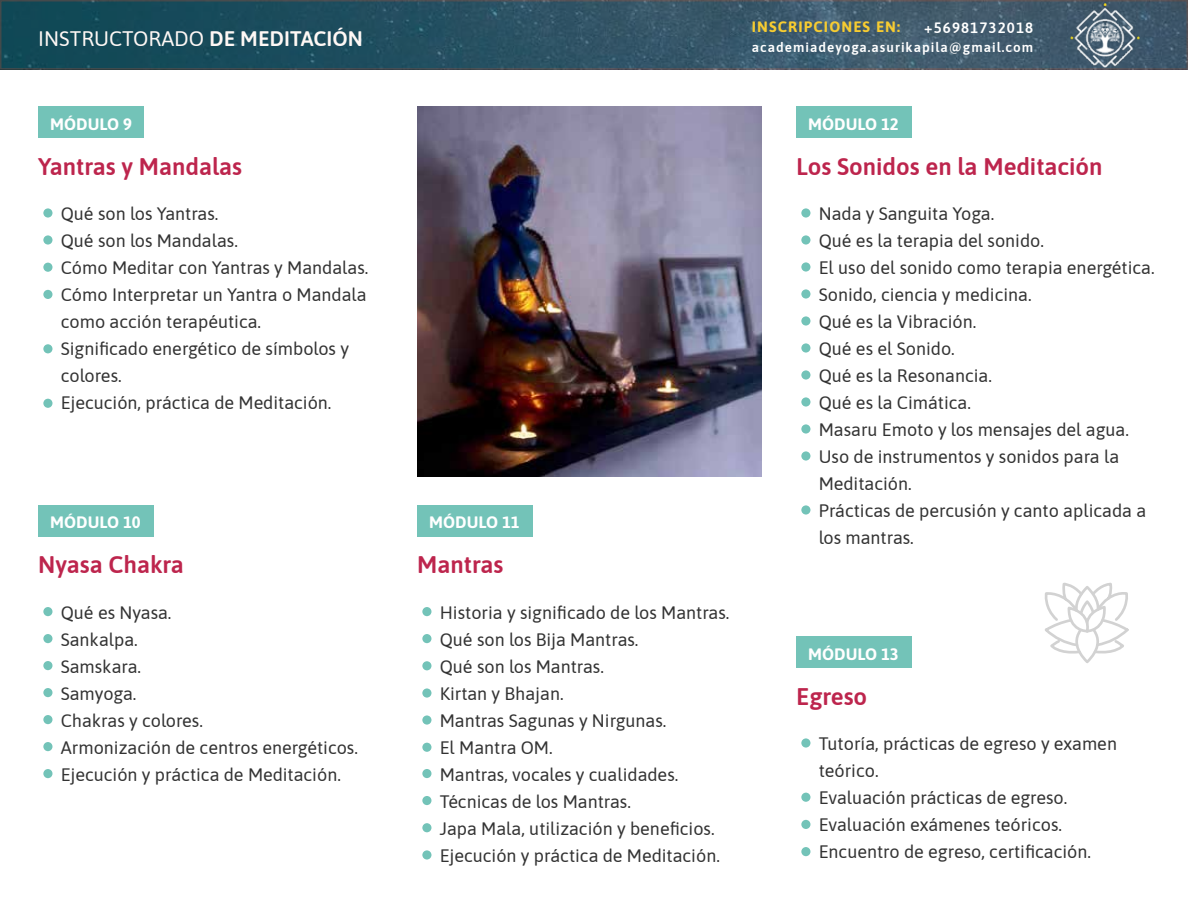
<style>
.page{position:relative;width:1188px;height:918px;background:#fff}
.page>*{position:absolute;margin:0;border:0;box-sizing:border-box;transform-origin:0 0}
.t1{font:600 24px "Asap";color:#bd254d}
.t2{font:21px "Asap";color:#fff8f5}
.t3{font:18px/27px "Asap";color:#333}
.t4{font:700 16.5px "Asap";color:#fff}
.t5{font:700 15px "Asap";letter-spacing:.075em;color:#f7cc31}
.t6{font:600 15px "Asap";letter-spacing:.075em;color:#fff}
.t7{font:600 13.5px "Asap";letter-spacing:.075em;color:#fff}
.s1{font-weight:600}
</style>
<div class="page">
<svg style="left:3px;top:3px;width:1182px;height:64px;background:#2c5364"></svg>
<div style="left:0;top:0;width:1188px;height:70px;border:2px solid #666"></div>
<img style="left:1070px;top:3px;width:69px;height:66px">
<div style="left:801px;top:738px;width:9px;height:10px;background:#73c3b8;border-radius:50%"></div>
<div style="left:801px;top:847px;width:9px;height:9px;background:#73c3b8;border-radius:50%"></div>
<div style="left:801px;top:793px;width:9px;height:9px;background:#73c3b8;border-radius:50%"></div>
<div style="left:796px;top:637px;width:115px;height:31px;background:#73c3b8"></div>
<div style="left:801px;top:820px;width:9px;height:9px;background:#73c3b8;border-radius:50%"></div>
<div style="left:422px;top:607px;width:9px;height:9px;background:#73c3b8;border-radius:50%"></div>
<div style="left:422px;top:634px;width:9px;height:9px;background:#73c3b8;border-radius:50%"></div>
<div style="left:422px;top:661px;width:9px;height:9px;background:#73c3b8;border-radius:50%"></div>
<div style="left:417px;top:505px;width:115px;height:32px;background:#73c3b8"></div>
<div style="left:422px;top:688px;width:9px;height:10px;background:#73c3b8;border-radius:50%"></div>
<div style="left:422px;top:715px;width:9px;height:10px;background:#73c3b8;border-radius:50%"></div>
<div style="left:422px;top:743px;width:9px;height:9px;background:#73c3b8;border-radius:50%"></div>
<div style="left:422px;top:769px;width:9px;height:9px;background:#73c3b8;border-radius:50%"></div>
<div style="left:422px;top:796px;width:9px;height:9px;background:#73c3b8;border-radius:50%"></div>
<div style="left:422px;top:823px;width:9px;height:9px;background:#73c3b8;border-radius:50%"></div>
<div style="left:422px;top:850px;width:9px;height:10px;background:#73c3b8;border-radius:50%"></div>
<div style="left:801px;top:208px;width:9px;height:10px;background:#73c3b8;border-radius:50%"></div>
<div style="left:801px;top:235px;width:9px;height:10px;background:#73c3b8;border-radius:50%"></div>
<div style="left:796px;top:107px;width:115px;height:31px;background:#73c3b8"></div>
<div style="left:801px;top:262px;width:9px;height:10px;background:#73c3b8;border-radius:50%"></div>
<div style="left:801px;top:289px;width:9px;height:10px;background:#73c3b8;border-radius:50%"></div>
<div style="left:801px;top:316px;width:9px;height:10px;background:#73c3b8;border-radius:50%"></div>
<div style="left:801px;top:343px;width:9px;height:10px;background:#73c3b8;border-radius:50%"></div>
<div style="left:801px;top:370px;width:9px;height:10px;background:#73c3b8;border-radius:50%"></div>
<div style="left:801px;top:397px;width:9px;height:10px;background:#73c3b8;border-radius:50%"></div>
<div style="left:801px;top:424px;width:9px;height:10px;background:#73c3b8;border-radius:50%"></div>
<div style="left:801px;top:451px;width:9px;height:10px;background:#73c3b8;border-radius:50%"></div>
<div style="left:801px;top:505px;width:9px;height:10px;background:#73c3b8;border-radius:50%"></div>
<div style="left:43px;top:607px;width:9px;height:9px;background:#73c3b8;border-radius:50%"></div>
<div style="left:43px;top:634px;width:9px;height:9px;background:#73c3b8;border-radius:50%"></div>
<div style="left:38px;top:505px;width:115px;height:32px;background:#73c3b8"></div>
<div style="left:43px;top:661px;width:9px;height:9px;background:#73c3b8;border-radius:50%"></div>
<div style="left:43px;top:688px;width:9px;height:9px;background:#73c3b8;border-radius:50%"></div>
<div style="left:43px;top:715px;width:9px;height:9px;background:#73c3b8;border-radius:50%"></div>
<div style="left:43px;top:742px;width:9px;height:9px;background:#73c3b8;border-radius:50%"></div>
<div style="left:43px;top:769px;width:9px;height:9px;background:#73c3b8;border-radius:50%"></div>
<div style="left:43px;top:208px;width:9px;height:10px;background:#73c3b8;border-radius:50%"></div>
<div style="left:43px;top:235px;width:9px;height:10px;background:#73c3b8;border-radius:50%"></div>
<div style="left:43px;top:263px;width:9px;height:9px;background:#73c3b8;border-radius:50%"></div>
<div style="left:43px;top:290px;width:9px;height:9px;background:#73c3b8;border-radius:50%"></div>
<div style="left:38px;top:107px;width:106px;height:31px;background:#73c3b8"></div>
<div style="left:43px;top:344px;width:9px;height:9px;background:#73c3b8;border-radius:50%"></div>
<div style="left:43px;top:399px;width:9px;height:9px;background:#73c3b8;border-radius:50%"></div>
<img style="left:417px;top:107px;width:345px;height:370px">
<svg style="left:1044px;top:582px;width:85px;height:81px"></svg>
<p class="t2" style="left:38px;top:25px;width:326px">INSTRUCTORADO <span class="s1">DE MEDITACIÓN</span></p>
<p class="t5" style="left:752px;top:17px;width:150px">INSCRIPCIONES EN:</p>
<p class="t6" style="left:924px;top:17px;width:111px">+56981732018</p>
<p class="t7" style="left:752px;top:38px;width:283px">academiadeyoga.asurikapila@gmail.com</p>
<p class="t4" style="left:50px;top:112px;width:83px">MÓDULO 9</p>
<p class="t4" style="left:808px;top:112px;width:92px">MÓDULO 12</p>
<h1 class="t1" style="left:38px;top:150px;width:205px">Yantras y Mandalas</h1>
<p class="t3" style="left:61px;top:199px;width:309px">Qué son los Yantras.<br>Qué son los Mandalas.<br>Cómo Meditar con Yantras y Mandalas.<br>Cómo Interpretar un Yantra o Mandala como acción terapéutica.<br>Significado energético de símbolos y colores.<br>Ejecución, práctica de Meditación.</p>
<p class="t4" style="left:50px;top:511px;width:92px">MÓDULO 10</p>
<p class="t4" style="left:429px;top:511px;width:92px">MÓDULO 11</p>
<h1 class="t1" style="left:796px;top:150px;width:308px">Los Sonidos en la Meditación</h1>
<p class="t3" style="left:819px;top:199px;width:337px">Nada y Sanguita Yoga.<br>Qué es la terapia del sonido.<br>El uso del sonido como terapia energética.<br>Sonido, ciencia y medicina.<br>Qué es la Vibración.<br>Qué es el Sonido.<br>Qué es la Resonancia.<br>Qué es la Cimática.<br>Masaru Emoto y los mensajes del agua.<br>Uso de instrumentos y sonidos para la<br>Meditación.<br>Prácticas de percusión y canto aplicada a los mantras.</p>
<h1 class="t1" style="left:38px;top:548px;width:147px">Nyasa Chakra</h1>
<p class="t3" style="left:61px;top:598px;width:299px">Qué es Nyasa.<br>Sankalpa.<br>Samskara.<br>Samyoga.<br>Chakras y colores.<br>Armonización de centros energéticos.<br>Ejecución y práctica de Meditación.</p>
<h1 class="t1" style="left:417px;top:548px;width:88px">Mantras</h1>
<p class="t3" style="left:440px;top:598px;width:291px">Historia y significado de los Mantras.<br>Qué son los Bija Mantras.<br>Qué son los Mantras.<br>Kirtan y Bhajan.<br>Mantras Sagunas y Nirgunas.<br>El Mantra OM.<br>Mantras, vocales y cualidades.<br>Técnicas de los Mantras.<br>Japa Mala, utilización y beneficios.<br>Ejecución y práctica de Meditación.</p>
<p class="t4" style="left:808px;top:642px;width:92px">MÓDULO 13</p>
<h1 class="t1" style="left:796px;top:680px;width:73px">Egreso</h1>
<p class="t3" style="left:819px;top:729px;width:300px">Tutoría, prácticas de egreso y examen teórico.<br>Evaluación prácticas de egreso.<br>Evaluación exámenes teóricos.<br>Encuentro de egreso, certificación.</p>
</div>
